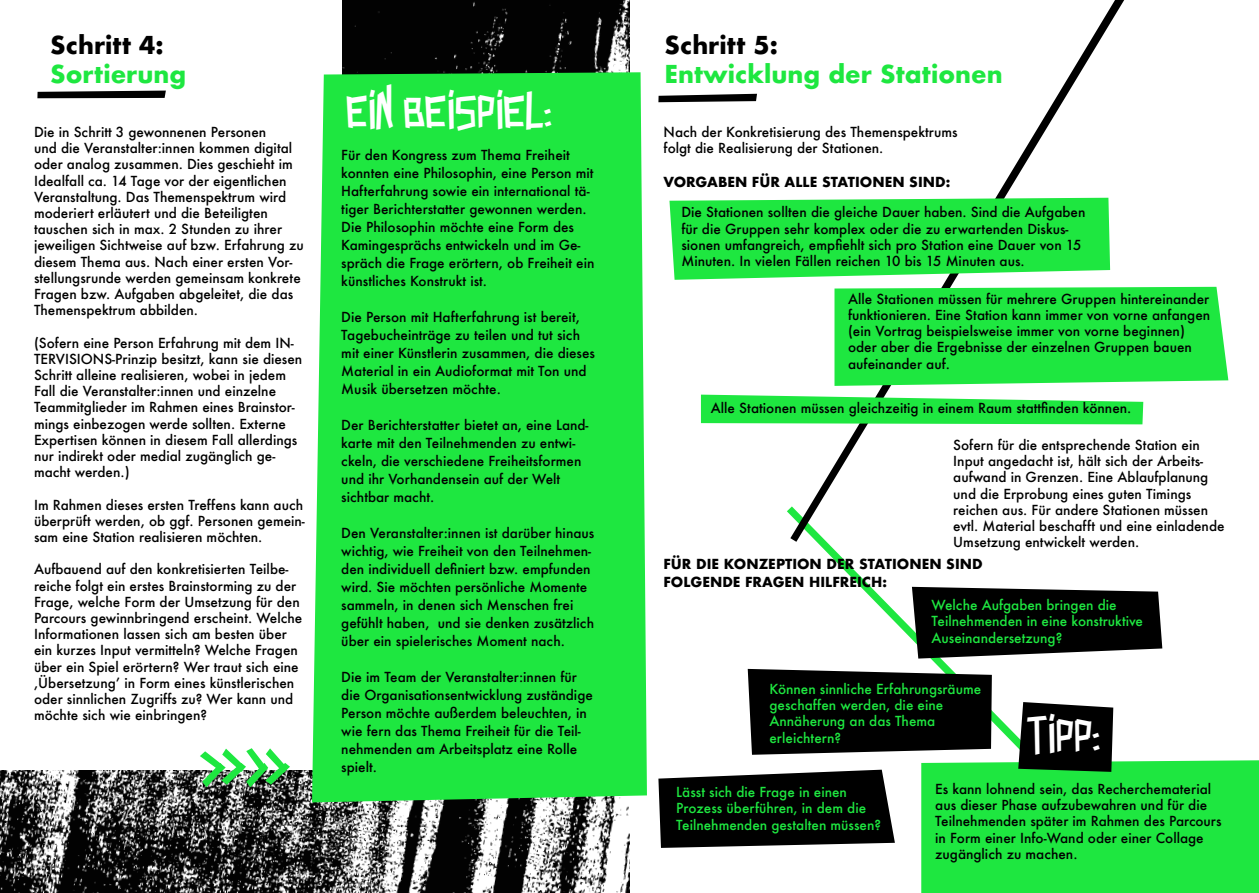
<style>
.page{position:relative;width:1259px;height:893px;background:#fff}
.page>*{position:absolute;margin:0;border:0;box-sizing:border-box;transform-origin:0 0}
.t1{font:45px "Intervisions 5 Sans";letter-spacing:-.01em;color:#fff}
.t2{font:700 24px "Futura";color:#1ee740}
.t3{font:700 24px "Futura";color:#000}
.t4{font:500 13.5px/16.2px "Futura";color:#000}
.t5{font:500 13.5px/16.2px "Futura";color:#1ee740}
.t6{font:700 13.5px/18px "Futura";color:#000}
</style>
<div class="page">
<img style="left:0;top:0;width:629px;height:893px">
<div style="left:0;top:0;width:341px;height:770px;background:#fff"></div>
<svg style="left:787px;top:508px;width:376px;height:161px"></svg>
<svg style="left:912px;top:587px;width:250px;height:72px;background:#1e1f1e"></svg>
<svg style="left:790px;top:0;width:334px;height:542px"></svg>
<svg style="left:701px;top:395px;width:442px;height:29px;background:#39e956"></svg>
<div style="left:834px;top:287px;width:394px;height:99px;background:#1ee740"></div>
<svg style="left:658px;top:669px;width:601px;height:224px"></svg>
<svg style="left:669px;top:198px;width:441px;height:82px;background:#32e851"></svg>
<svg style="left:37px;top:91px;width:129px;height:7px"></svg>
<svg style="left:658px;top:94px;width:99px;height:8px"></svg>
<div style="left:312px;top:72px;width:335px;height:730px;background:#1ee740"></div>
<svg style="left:200px;top:748px;width:90px;height:39px"></svg>
<h2 class="t3" style="left:50px;top:28px;width:115px">Schritt 4:</h2>
<h2 class="t2" style="left:50px;top:56px;width:137px">Sortierung</h2>
<p class="t4" style="left:34px;top:124px;width:271px">Die in Schritt 3 gewonnenen Personen<br>und die Veranstalter:innen kommen digital oder analog zusammen. Dies geschieht im Idealfall ca. 14 Tage vor der eigentlichen Veranstaltung. Das Themenspektrum wird moderiert erläutert und die Beteiligten tauschen sich in max. 2 Stunden zu ihrer jeweiligen Sichtweise auf bzw. Erfahrung zu diesem Thema aus. Nach einer ersten Vor&shy;stellungsrunde werden gemeinsam konkrete Fragen bzw. Aufgaben abgeleitet, die das Themenspektrum abbilden.</p>
<p class="t4" style="left:34px;top:334px;width:270px">(Sofern eine Person Erfahrung mit dem IN-TERVISIONS-Prinzip besitzt, kann sie diesen Schritt alleine realisieren, wobei in jedem Fall die Veranstalter:innen und einzelne Teammitglieder im Rahmen eines Brainstor&shy;mings einbezogen werde sollten. Externe Expertisen können in diesem Fall allerdings nur indirekt oder medial zugänglich ge&shy;macht werden.)</p>
<p class="t4" style="left:34px;top:496px;width:272px">Im Rahmen dieses ersten Treffens kann auch überprüft werden, ob ggf. Personen gemein&shy;sam eine Station realisieren möchten.</p>
<p class="t4" style="left:34px;top:561px;width:270px">Aufbauend auf den konkretisierten Teilbe&shy;reiche folgt ein erstes Brainstorming zu der Frage, welche Form der Umsetzung für den Parcours gewinnbringend erscheint. Welche Informationen lassen sich am besten über ein kurzes Input vermitteln? Welche Fragen über ein Spiel erörtern? Wer traut sich eine ,Übersetzung’ in Form eines künstlerischen oder sinnlichen Zugriffs zu? Wer kann und möchte sich wie einbringen?</p>
<h1 class="t1" style="left:347px;top:84px;width:209px">EIN BEISPIEL:</h1>
<p class="t4" style="left:341px;top:146px;width:255px;line-height:18px">Für den Kongress zum Thema Freiheit konnten eine Philosophin, eine Person mit Hafterfahrung sowie ein international tä&shy;tiger Berichterstatter gewonnen werden.<br>Die Philosophin möchte eine Form des Kamingesprächs entwickeln und im Ge&shy;spräch die Frage erörtern, ob Freiheit ein künstliches Konstrukt ist.</p>
<p class="t4" style="left:341px;top:308px;width:255px;line-height:18px">Die Person mit Hafterfahrung ist bereit, Tagebucheinträge zu teilen und tut sich mit einer Künstlerin zusammen, die dieses Material in ein Audioformat mit Ton und Musik übersetzen möchte.</p>
<p class="t4" style="left:341px;top:416px;width:249px;line-height:18px">Der Berichterstatter bietet an, eine Land&shy;karte mit den Teilnehmenden zu entwi&shy;ckeln, die verschiedene Freiheitsformen und ihr Vorhandensein auf der Welt sichtbar macht.</p>
<p class="t4" style="left:341px;top:524px;width:254px;line-height:18px">Den Veranstalter:innen ist darüber hinaus wichtig, wie Freiheit von den Teilnehmen&shy;den individuell definiert bzw. empfunden wird. Sie möchten persönliche Momente sammeln, in denen sich Menschen frei gefühlt haben, und sie denken zusätzlich über ein spielerisches Moment nach.</p>
<p class="t4" style="left:341px;top:668px;width:253px;line-height:18px">Die im Team der Veranstalter:innen für die Organisationsentwicklung zuständige Person möchte außerdem beleuchten, in wie fern das Thema Freiheit für die Teil&shy;nehmenden am Arbeitsplatz eine Rolle spielt.</p>
<h2 class="t3" style="left:664px;top:28px;width:115px">Schritt 5:</h2>
<h2 class="t2" style="left:664px;top:56px;width:340px">Entwicklung der Stationen</h2>
<p class="t4" style="left:663px;top:124px;width:296px">Nach der Konkretisierung des Themenspektrums folgt die Realisierung der Stationen.</p>
<p class="t6" style="left:663px;top:173px;width:288px">VORGABEN FÜR ALLE STATIONEN SIND:</p>
<p class="t4" style="left:681px;top:204px;width:405px">Die Stationen sollten die gleiche Dauer haben. Sind die Aufgaben für die Gruppen sehr komplex oder die zu erwartenden Diskus&shy;sionen umfangreich, empfiehlt sich pro Station eine Dauer von 15<br>Minuten. In vielen Fällen reichen 10 bis 15 Minuten aus.</p>
<p class="t4" style="left:848px;top:291px;width:364px">Alle Stationen müssen für mehrere Gruppen hintereinander funktionieren. Eine Station kann immer von vorne anfangen (ein Vortrag beispielsweise immer von vorne beginnen) oder aber die Ergebnisse der einzelnen Gruppen bauen aufeinander auf.</p>
<p class="t4" style="left:711px;top:400px;width:422px">Alle Stationen müssen gleichzeitig in einem Raum stattfinden können.</p>
<p class="t4" style="left:953px;top:437px;width:273px">Sofern für die entsprechende Station ein Input angedacht ist, hält sich der Arbeits&shy;aufwand in Grenzen. Eine Ablaufplanung und die Erprobung eines guten Timings reichen aus. Für andere Stationen müssen evtl. Material beschafft und eine einladende Umsetzung entwickelt werden.</p>
<p class="t6" style="left:663px;top:555px;width:321px">FÜR DIE KONZEPTION DER STATIONEN SIND<br>FOLGENDE FRAGEN HILFREICH:</p>
<p class="t5" style="left:931px;top:597px;width:213px">Welche Aufgaben bringen die<br>Teilnehmenden in eine konstruktive<br>Auseinandersetzung?</p>
<p class="t5" style="left:769px;top:681px;width:213px">Können sinnliche Erfahrungsräume geschaffen werden, die eine<br>Annäherung an das Thema erleichtern?</p>
<h1 class="t1" style="left:1028px;top:708px;width:76px">TIPP:</h1>
<p class="t5" style="left:676px;top:784px;width:206px">Lässt sich die Frage in einen<br>Prozess überführen, in dem die<br>Teilnehmenden gestalten müssen?</p>
<p class="t4" style="left:935px;top:781px;width:288px">Es kann lohnend sein, das Recherchematerial aus dieser Phase aufzubewahren und für die Teilnehmenden später im Rahmen des Parcours in Form einer Info-Wand oder einer Collage zugänglich zu machen.</p>
</div>
